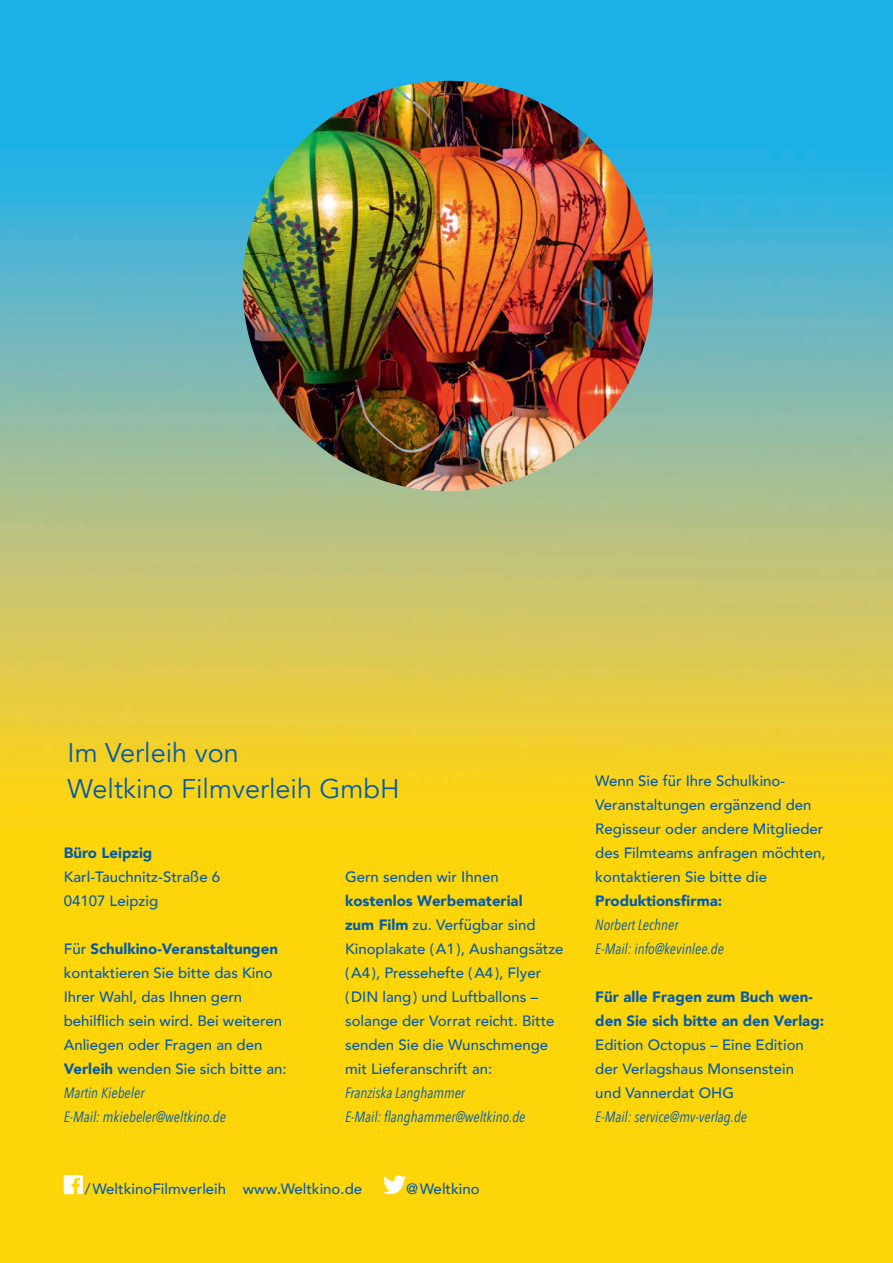
<style>
.page{position:relative;width:893px;height:1263px;background:#fff}
.page>*{position:absolute;margin:0;border:0;box-sizing:border-box;transform-origin:0 0}
.t1{font:27px/36px "Avenir";color:#035cab}
.t2{font:500 15px/24px "Avenir";color:#035cab}
.t3{font:italic 15px/24px "Avenir Next Condensed";color:#035cab}
.t4{font:900 15px/24px "Avenir";color:#035cab}
.s1{font-weight:900}
</style>
<div class="page">
<img style="left:0;top:0;width:893px;height:1263px">
<svg style="left:64px;top:1175px;width:19px;height:19px"></svg>
<svg style="left:383px;top:1175px;width:23px;height:19px"></svg>
<img style="left:243px;top:81px;width:410px;height:410px;border-radius:50%">
<h1 class="t1" style="left:68px;top:735px;width:333px">Im Verleih von<br>Weltkino Filmverleih GmbH</h1>
<p class="t4" style="left:64px;top:841px;width:90px">Büro Leipzig</p>
<p class="t2" style="left:64px;top:865px;width:158px">Karl-Tauchnitz-Straße 6<br>04107 Leipzig</p>
<p class="t2" style="left:64px;top:937px;width:224px">Für <span class="s1">Schulkino-Veranstaltungen </span>kontaktieren Sie bitte das Kino<br>Ihrer Wahl, das Ihnen gern behilflich sein wird. Bei weiteren<br>Anliegen oder Fragen an den<br><span class="s1">Verleih</span> wenden Sie sich bitte an:</p>
<p class="t3" style="left:64px;top:1081px;width:164px">Martin Kiebeler<br>E-Mail: mkiebeler@weltkino.de</p>
<p class="t2" style="left:345px;top:865px;width:155px">Gern senden wir Ihnen</p>
<p class="t2" style="left:345px;top:889px;width:220px"><span class="s1">kostenlos Werbematerial<br>zum Film</span> zu. Verfügbar sind<br>Kinoplakate ( A1 ), Aushangsätze ( A4 ), Pressehefte ( A4 ), Flyer<br>( DIN lang ) und Luftballons – solange der Vorrat reicht. Bitte senden Sie die Wunschmenge mit Lieferanschrift an:</p>
<p class="t3" style="left:345px;top:1081px;width:182px">Franziska Langhammer<br>E-Mail: flanghammer@weltkino.de</p>
<p class="t2" style="left:85px;top:1177px;width:279px">/ WeltkinoFilmverleih www.Weltkino.de</p>
<p class="t2" style="left:406px;top:1177px;width:75px">@ Weltkino</p>
<p class="t2" style="left:595px;top:769px;width:232px">Wenn Sie für Ihre Schulkino-<br>Veranstaltungen ergänzend den<br>Regisseur oder andere Mitglieder des Filmteams anfragen möchten, kontaktieren Sie bitte die</p>
<p class="t4" style="left:595px;top:889px;width:128px">Produktionsfirma:</p>
<p class="t3" style="left:595px;top:913px;width:130px">Norbert Lechner<br>E-Mail: info@kevinlee.de</p>
<p class="t4" style="left:595px;top:985px;width:230px">Für alle Fragen zum Buch wen&shy;den Sie sich bitte an den Verlag:</p>
<p class="t2" style="left:595px;top:1033px;width:210px">Edition Octopus – Eine Edition der Verlagshaus Monsenstein und Vannerdat OHG</p>
<p class="t3" style="left:595px;top:1105px;width:153px">E-Mail: service@mv-verlag.de</p>
</div>
